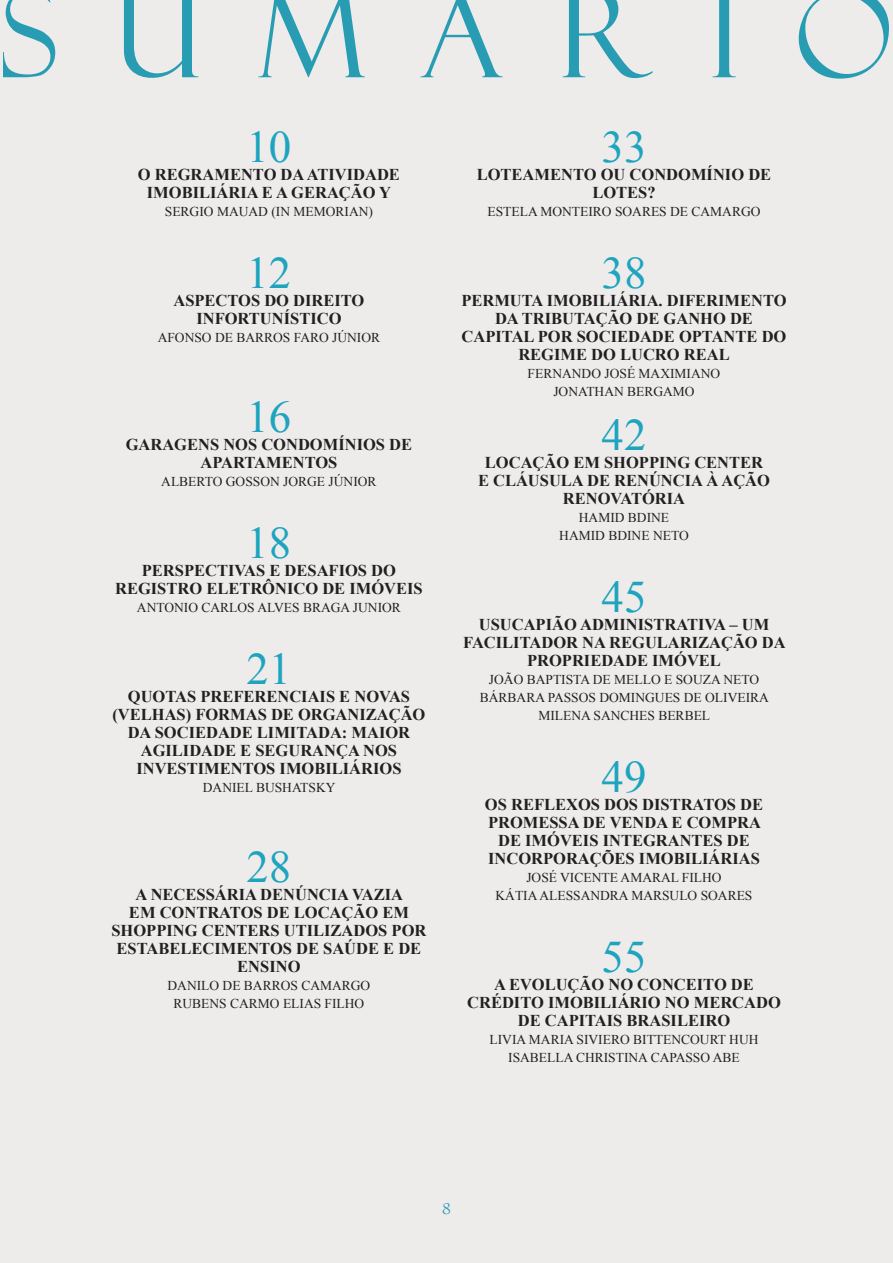
<style>
.page{position:relative;width:893px;height:1263px;background:#edeceb}
.page>*{position:absolute;margin:0;border:0;box-sizing:border-box;transform-origin:0 0}
.t1{font:120.9px "Felix Titling";letter-spacing:.455em;color:#1ea4bf}
.t2{font:45px "Times New Roman";color:#1ea4bf}
.t3{font:700 16.5px/18px "Times New Roman";color:#231f20;text-align:center}
.t4{font:15px "Felix Titling";color:#1ea4bf}
.t5{font:13.5px "Times New Roman";color:#231f20}
</style>
<div class="page">
<h1 class="t1" style="left:0;top:-35px;width:894px">SUMARIO</h1>
<p class="t2" style="left:246px;top:117px;width:46px">10</p>
<p class="t3" style="left:138px;top:165px;width:264px">O REGRAMENTO DA ATIVIDADE<br>IMOBILIÁRIA E A GERAÇÃO Y</p>
<p class="t5" style="left:165px;top:202px;width:210px">SERGIO MAUAD (IN MEMORIAN)</p>
<p class="t2" style="left:246px;top:243px;width:46px">12</p>
<p class="t3" style="left:173px;top:291px;width:193px">ASPECTOS DO DIREITO<br>INFORTUNÍSTICO</p>
<p class="t5" style="left:158px;top:328px;width:224px">AFONSO DE BARROS FARO JÚNIOR</p>
<p class="t2" style="left:246px;top:387px;width:46px">16</p>
<p class="t3" style="left:126px;top:435px;width:288px">GARAGENS NOS CONDOMÍNIOS DE<br>APARTAMENTOS</p>
<p class="t5" style="left:161px;top:472px;width:217px">ALBERTO GOSSON JORGE JÚNIOR</p>
<p class="t2" style="left:246px;top:513px;width:46px">18</p>
<p class="t3" style="left:115px;top:561px;width:309px">PERSPECTIVAS E DESAFIOS DO<br>REGISTRO ELETRÔNICO DE IMÓVEIS</p>
<p class="t5" style="left:137px;top:598px;width:266px">ANTONIO CARLOS ALVES BRAGA JUNIOR</p>
<p class="t2" style="left:246px;top:639px;width:46px">21</p>
<p class="t3" style="left:112px;top:687px;width:315px">QUOTAS PREFERENCIAIS E NOVAS (VELHAS) FORMAS DE ORGANIZAÇÃO<br>DA SOCIEDADE LIMITADA: MAIOR<br>AGILIDADE E SEGURANÇA NOS<br>INVESTIMENTOS IMOBILIÁRIOS</p>
<p class="t5" style="left:203px;top:778px;width:134px">DANIEL BUSHATSKY</p>
<p class="t2" style="left:246px;top:837px;width:46px">28</p>
<p class="t3" style="left:111px;top:885px;width:316px">A NECESSÁRIA DENÚNCIA VAZIA<br>EM CONTRATOS DE LOCAÇÃO EM<br>SHOPPING CENTERS UTILIZADOS POR<br>ESTABELECIMENTOS DE SAÚDE E DE<br>ENSINO</p>
<p class="t5" style="left:167px;top:976px;width:204px">DANILO DE BARROS CAMARGO</p>
<p class="t5" style="left:173px;top:994px;width:192px">RUBENS CARMO ELIAS FILHO</p>
<p class="t2" style="left:601px;top:117px;width:46px">33</p>
<p class="t3" style="left:477px;top:165px;width:296px">LOTEAMENTO OU CONDOMÍNIO DE<br>LOTES?</p>
<p class="t5" style="left:487px;top:202px;width:274px">ESTELA MONTEIRO SOARES DE CAMARGO</p>
<p class="t2" style="left:601px;top:243px;width:46px">38</p>
<p class="t3" style="left:461px;top:291px;width:327px">PERMUTA IMOBILIÁRIA. DIFERIMENTO<br>DA TRIBUTAÇÃO DE GANHO DE<br>CAPITAL POR SOCIEDADE OPTANTE DO<br>REGIME DO LUCRO REAL</p>
<p class="t5" style="left:528px;top:364px;width:194px">FERNANDO JOSÉ MAXIMIANO</p>
<p class="t5" style="left:553px;top:382px;width:143px">JONATHAN BERGAMO</p>
<p class="t2" style="left:601px;top:405px;width:46px">42</p>
<p class="t3" style="left:478px;top:453px;width:293px">LOCAÇÃO EM SHOPPING CENTER<br>E CLÁUSULA DE RENÚNCIA À AÇÃO<br>RENOVATÓRIA</p>
<p class="t5" style="left:579px;top:508px;width:92px">HAMID BDINE</p>
<p class="t5" style="left:559px;top:526px;width:131px">HAMID BDINE NETO</p>
<p class="t2" style="left:601px;top:567px;width:46px">45</p>
<p class="t3" style="left:463px;top:615px;width:324px">USUCAPIÃO ADMINISTRATIVA – UM<br>FACILITADOR NA REGULARIZAÇÃO DA<br>PROPRIEDADE IMÓVEL</p>
<p class="t5" style="left:489px;top:670px;width:272px">JOÃO BAPTISTA DE MELLO E SOUZA NETO</p>
<p class="t5" style="left:480px;top:688px;width:291px">BÁRBARA PASSOS DOMINGUES DE OLIVEIRA</p>
<p class="t5" style="left:538px;top:706px;width:173px">MILENA SANCHES BERBEL</p>
<p class="t2" style="left:601px;top:747px;width:46px">49</p>
<p class="t3" style="left:485px;top:795px;width:280px">OS REFLEXOS DOS DISTRATOS DE<br>PROMESSA DE VENDA E COMPRA<br>DE IMÓVEIS INTEGRANTES DE<br>INCORPORAÇÕES IMOBILIÁRIAS</p>
<p class="t5" style="left:526px;top:868px;width:197px">JOSÉ VICENTE AMARAL FILHO</p>
<p class="t5" style="left:496px;top:886px;width:258px">KÁTIA ALESSANDRA MARSULO SOARES</p>
<p class="t2" style="left:601px;top:927px;width:46px">55</p>
<p class="t3" style="left:467px;top:975px;width:315px">A EVOLUÇÃO NO CONCEITO DE<br>CRÉDITO IMOBILIÁRIO NO MERCADO<br>DE CAPITAIS BRASILEIRO</p>
<p class="t5" style="left:490px;top:1030px;width:270px">LIVIA MARIA SIVIERO BITTENCOURT HUH</p>
<p class="t5" style="left:508px;top:1048px;width:233px">ISABELLA CHRISTINA CAPASSO ABE</p>
<p class="t4" style="left:442px;top:1200px;width:10px">8</p>
</div>
